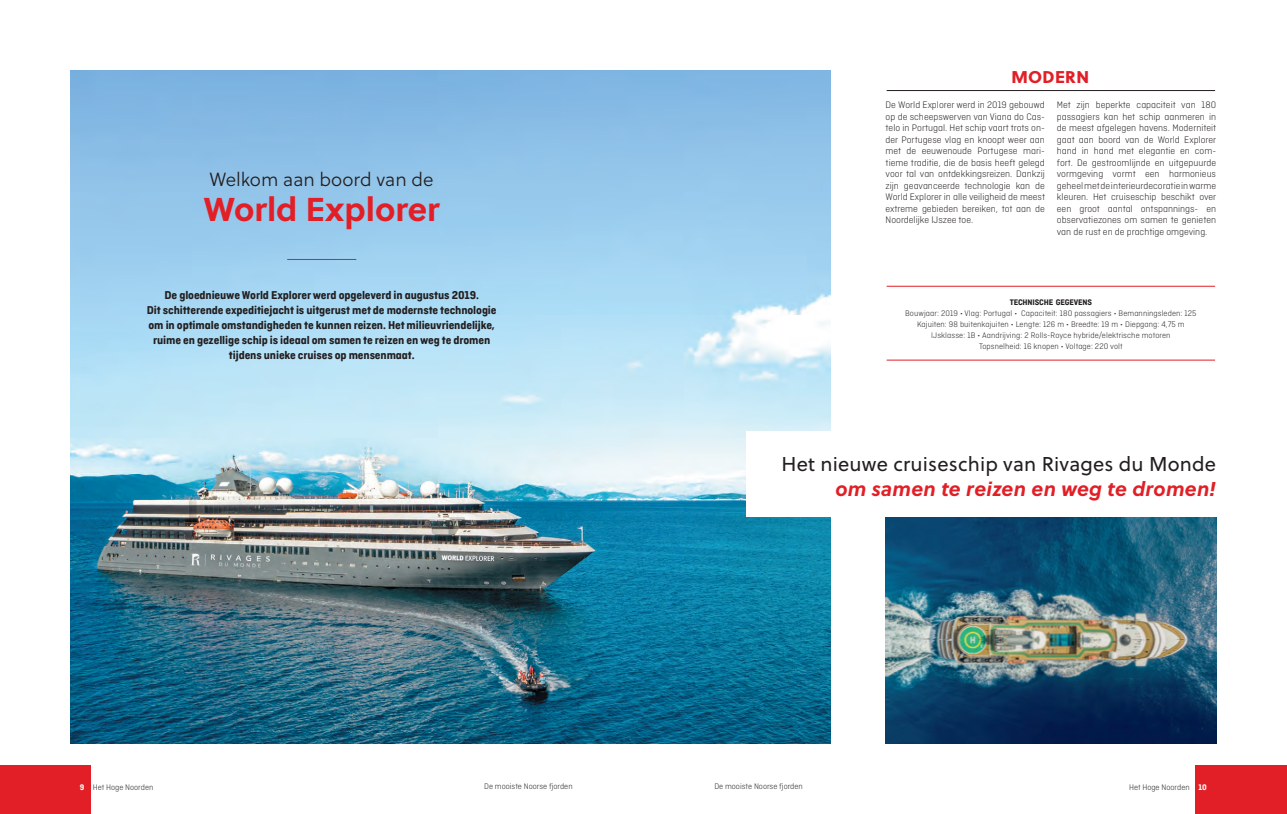
<style>
.page{position:relative;width:1287px;height:814px;background:#fff}
.page>*{position:absolute;margin:0;border:0;box-sizing:border-box;transform-origin:0 0}
.t1{font:700 33px "Soleil";color:#e21f26}
.t2{font:20px/25px "Soleil";letter-spacing:.01em;color:#231f20;text-align:right}
.t3{font:19px "Soleil Lt";color:#231f20}
.t4{font:17px "Soleil Xb";letter-spacing:.02em;color:#e21f26}
.t5{font:700 12px "Ciutadella";letter-spacing:-.01em;color:#231f20}
.t6{font:300 10px/11.5px "Ciutadella";color:#231f20;text-align:justify}
.t7{font:300 8.5px "Ciutadella";letter-spacing:.01em;color:#231f20}
.t8{font:700 8.5px "Ciutadella";letter-spacing:-.02em;color:#231f20}
.s1{font-weight:700;font-style:italic;color:#e21f26}
.s2{font-weight:700;color:#fff}
</style>
<div class="page">
<div style="left:0;top:765px;width:91px;height:49px;background:#e21f26"></div>
<div style="left:1195px;top:765px;width:92px;height:49px;background:#e21f26"></div>
<img style="left:71px;top:71px;width:760px;height:672px">
<hr style="left:287px;top:259px;width:69px;height:1px;background:#e21f26">
<img style="left:886px;top:517px;width:330px;height:226px">
<div style="left:746px;top:431px;width:470px;height:85px;background:#fff"></div>
<hr style="left:887px;top:90px;width:328px;height:1px;background:#231f20">
<hr style="left:887px;top:359px;width:328px;height:1px;background:#e21f26">
<hr style="left:887px;top:286px;width:328px;height:1px;background:#e21f26">
<p class="t3" style="left:210px;top:166px;width:225px">Welkom aan boord van de</p>
<p class="t1" style="left:204px;top:183px;width:237px">World Explorer</p>
<p class="t5" style="left:165px;top:288px;width:316px">De gloednieuwe World Explorer werd opgeleverd in augustus 2019.</p>
<p class="t5" style="left:147px;top:303px;width:351px">Dit schitterende expeditiejacht is uitgerust met de modernste technologie</p>
<p class="t5" style="left:149px;top:318px;width:348px">om in optimale omstandigheden te kunnen reizen. Het milieuvriendelijke,</p>
<p class="t5" style="left:153px;top:333px;width:339px">ruime en gezellige schip is ideaal om samen te reizen en weg te dromen</p>
<p class="t5" style="left:229px;top:348px;width:187px">tijdens unieke cruises op mensenmaat.</p>
<p class="t4" style="left:1011px;top:63px;width:79px">MODERN</p>
<p class="t6" style="left:886px;top:99px;width:161px">De World Explorer werd in 2019 gebouwd op de scheepswerven van Viana do Cas&shy;telo in Portugal. Het schip vaart trots on&shy;der Portugese vlag en knoopt weer aan met de eeuwenoude Portugese mari&shy;tieme traditie, die de basis heeft gelegd voor tal van ontdekkingsreizen. Dankzij zijn geavanceerde technologie kan de World Explorer in alle veiligheid de meest extreme gebieden bereiken, tot aan de Noordelijke IJszee toe.</p>
<p class="t6" style="left:1057px;top:99px;width:161px">Met zijn beperkte capaciteit van 180 passagiers kan het schip aanmeren in de meest afgelegen havens. Moderniteit gaat aan boord van de World Explorer hand in hand met elegantie en com&shy;fort. De gestroomlijnde en uitgepuurde vormgeving vormt een harmonieus geheel met de interieurdecoratie in warme kleuren. Het cruiseschip beschikt over een groot aantal ontspannings- en observatiezones om samen te genieten van de rust en de prachtige omgeving.</p>
<p class="t8" style="left:1010px;top:297px;width:84px">TECHNISCHE GEGEVENS</p>
<p class="t7" style="left:905px;top:308px;width:293px">Bouwjaar: 2019 • Vlag: Portugal • Capaciteit: 180 passagiers • Bemanningsleden: 125</p>
<p class="t7" style="left:917px;top:319px;width:269px">Kajuiten: 98 buitenkajuiten • Lengte: 126 m • Breedte: 19 m • Diepgang: 4,75 m</p>
<p class="t7" style="left:931px;top:330px;width:241px">IJsklasse: 1B • Aandrijving: 2 Rolls-Royce hybride/elektrische motoren</p>
<p class="t7" style="left:979px;top:341px;width:145px">Topsnelheid: 16 knopen • Voltage: 220 volt</p>
<p class="t2" style="left:782px;top:451px;width:436px">Het nieuwe cruiseschip van Rivages du Monde <span class="s1">om samen te reizen en weg te dromen!</span></p>
<p class="t7" style="left:80px;top:782px;width:75px"><span class="s2">9</span> Het Hoge Noorden</p>
<p class="t7" style="left:484px;top:782px;width:90px">De mooiste Noorse fjorden</p>
<p class="t7" style="left:714px;top:782px;width:90px">De mooiste Noorse fjorden</p>
<p class="t7" style="left:1129px;top:782px;width:79px">Het Hoge Noorden <span class="s2">10</span></p>
</div>
